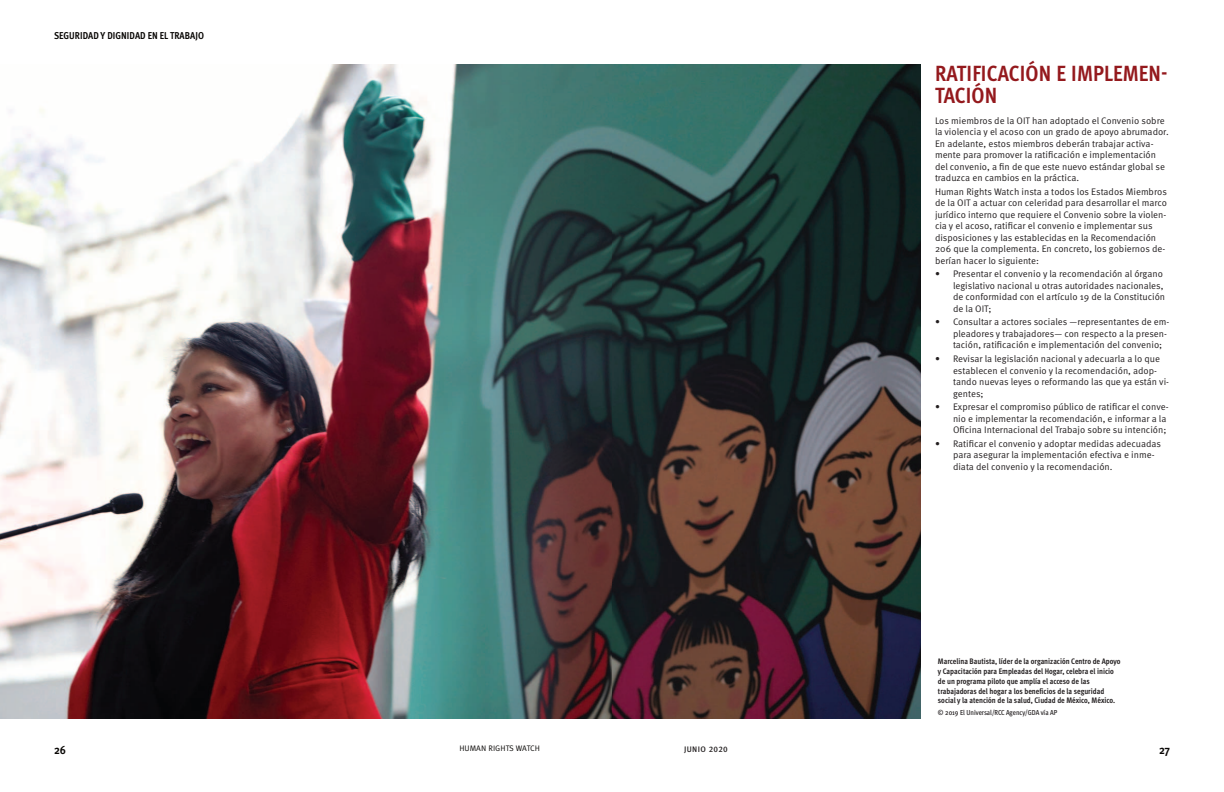
<style>
.page{position:relative;width:1224px;height:792px;background:#fff}
.page>*{position:absolute;margin:0;border:0;box-sizing:border-box;transform-origin:0 0}
.t1{font:700 condensed 22px/22px "Meta Pro";letter-spacing:.005em;color:#94191d}
.t2{font:700 condensed 12px "Meta Pro";color:#080604}
.t3{font:700 condensed 10px "Meta Pro";letter-spacing:.01em;color:#080604}
.t4{font:9.5px/11.5px "Meta Pro Norm";color:#231f20}
.t5{font:700 condensed 8px/9.8px "Meta Pro";color:#231f20}
.t6{font:8px "Meta Normal Caps";color:#080604}
.t7{font:500 8px "Meta Pro";letter-spacing:.05em;color:#231f20}
.t8{font:500 condensed 7.2px "Meta Pro";color:#231f20}
</style>
<div class="page">
<img style="left:612px;top:65px;width:308px;height:653px">
<img style="left:0;top:65px;width:612px;height:653px">
<p class="t3" style="left:54px;top:32px;width:151px">SEGURIDAD Y DIGNIDAD EN EL TRABAJO</p>
<h1 class="t1" style="left:935px;top:65px;width:234px">RATIFICACIÓN E IMPLEMEN-<br>TACIÓN</h1>
<p class="t4" style="left:935px;top:115px;width:235px">Los miembros de la OIT han adoptado el Convenio sobre la violencia y el acoso con un grado de apoyo abrumador.<br>En adelante, estos miembros deberán trabajar activa&shy;mente para promover la ratificación e implementación del convenio, a fin de que este nuevo estándar global se traduzca en cambios en la práctica.</p>
<p class="t4" style="left:935px;top:186px;width:234px">Human Rights Watch insta a todos los Estados Miembros de la OIT a actuar con celeridad para desarrollar el marco jurídico interno que requiere el Convenio sobre la violen&shy;cia y el acoso, ratificar el convenio e implementar sus disposiciones y las establecidas en la Recomendación 206 que la complementa. En concreto, los gobiernos de&shy;berían hacer lo siguiente:</p>
<p class="t4" style="left:953px;top:269px;width:214px;text-indent:-18px">• Presentar el convenio y la recomendación al órgano legislativo nacional u otras autoridades nacionales, de conformidad con el artículo 19 de la Constitución de la OIT;</p>
<p class="t4" style="left:953px;top:317px;width:218px;text-indent:-18px">• Consultar a actores sociales —representantes de em&shy;pleadores y trabajadores— con respecto a la presen&shy;tación, ratificación e implementación del convenio;</p>
<p class="t4" style="left:953px;top:354px;width:218px;text-indent:-18px">• Revisar la legislación nacional y adecuarla a lo que establecen el convenio y la recomendación, adop&shy;tando nuevas leyes o reformando las que ya están vi&shy;gentes;</p>
<p class="t4" style="left:953px;top:402px;width:217px;text-indent:-18px">• Expresar el compromiso público de ratificar el conve&shy;nio e implementar la recomendación, e informar a la<br>Oficina Internacional del Trabajo sobre su intención;</p>
<p class="t4" style="left:953px;top:439px;width:210px;text-indent:-18px">• Ratificar el convenio y adoptar medidas adecuadas para asegurar la implementación efectiva e inme&shy;diata del convenio y la recomendación.</p>
<p class="t5" style="left:938px;top:657px;width:184px">Marcelina Bautista, líder de la organización Centro de Apoyo y Capacitación para Empleadas del Hogar, celebra el inicio de un programa piloto que amplía el acceso de las trabajadoras del hogar a los beneficios de la seguridad social y la atención de la salud, Ciudad de México, México.</p>
<p class="t8" style="left:938px;top:710px;width:121px">© 2019 El Universal/RCC Agency/GDA vía AP</p>
<p class="t6" style="left:459px;top:744px;width:82px">HUMAN RIGHTS WATCH</p>
<p class="t2" style="left:54px;top:745px;width:14px">26</p>
<p class="t7" style="left:684px;top:745px;width:45px">JUNIO 2020</p>
<p class="t2" style="left:1159px;top:745px;width:12px">27</p>
</div>
